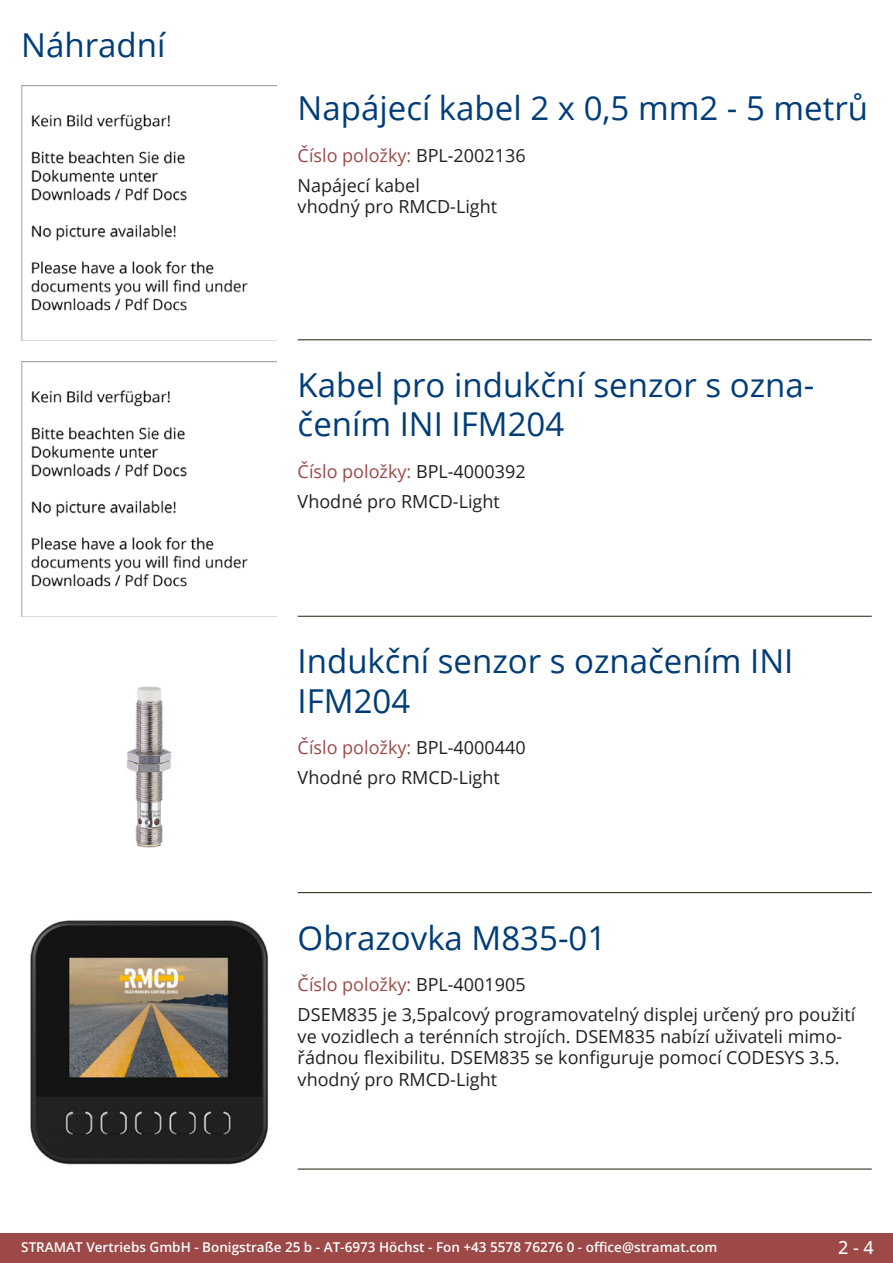
<style>
.page{position:relative;width:893px;height:1263px;background:#fff}
.page>*{position:absolute;margin:0;border:0;box-sizing:border-box;transform-origin:0 0}
.Produkttitel{font:33px/39.6px "Open Sans";color:#003d78}
.RastTitel{font:33px "Open Sans";color:#003d78}
.Beschreibung_Text{font:18px/21.6px "Open Sans";color:#231f20}
.TechDaten_Überschrif{font:18px "Open Sans";color:#9c4948}
.t1{font:500 18px "Open Sans";color:#fff}
.t2{font:600 13.5px "Open Sans";color:#fff}
.s1{color:#231f20}
</style>
<div class="page">
<div style="left:0;top:1233px;width:893px;height:30px;background:#9c4948"></div>
<hr style="left:298px;top:340px;width:574px;height:1px;background:#201d08">
<hr style="left:298px;top:616px;width:574px;height:1px;background:#201d08">
<hr style="left:298px;top:892px;width:574px;height:1px;background:#201d08">
<hr style="left:298px;top:1169px;width:574px;height:1px;background:#201d08">
<img style="left:21px;top:85px;width:255px;height:255px">
<img style="left:21px;top:361px;width:255px;height:256px">
<img style="left:127px;top:686px;width:45px;height:162px">
<img style="left:30px;top:920px;width:239px;height:245px">
<p class="RastTitel" style="left:21px;top:22px;width:146px">Náhradní</p>
<p class="Produkttitel" style="left:298px;top:88px;width:572px">Napájecí kabel 2 x 0,5 mm2 - 5 metrů</p>
<p class="TechDaten_Überschrif" style="left:298px;top:143px;width:230px">Číslo položky: <span class="s1">BPL-2002136</span></p>
<p class="Beschreibung_Text" style="left:298px;top:174px;width:201px">Napájecí kabel<br>vhodný pro RMCD-Light</p>
<p class="Produkttitel" style="left:298px;top:364px;width:515px">Kabel pro indukční senzor s ozna&shy;čením INI IFM204</p>
<p class="TechDaten_Überschrif" style="left:298px;top:459px;width:230px">Číslo položky: <span class="s1">BPL-4000392</span></p>
<p class="Beschreibung_Text" style="left:298px;top:490px;width:204px">Vhodné pro RMCD-Light</p>
<p class="Produkttitel" style="left:298px;top:640px;width:497px">Indukční senzor s označením INI<br>IFM204</p>
<p class="TechDaten_Überschrif" style="left:298px;top:735px;width:230px">Číslo položky: <span class="s1">BPL-4000440</span></p>
<p class="Beschreibung_Text" style="left:298px;top:766px;width:204px">Vhodné pro RMCD-Light</p>
<p class="Produkttitel" style="left:298px;top:917px;width:310px">Obrazovka M835-01</p>
<p class="TechDaten_Überschrif" style="left:298px;top:972px;width:230px">Číslo položky: <span class="s1">BPL-4001905</span></p>
<p class="Beschreibung_Text" style="left:298px;top:1003px;width:559px">DSEM835 je 3,5palcový programovatelný displej určený pro použití ve vozidlech a terénních strojích. DSEM835 nabízí uživateli mimo&shy;řádnou flexibilitu. DSEM835 se konfiguruje pomocí CODESYS 3.5. vhodný pro RMCD-Light</p>
<p class="t2" style="left:21px;top:1238px;width:698px">STRAMAT Vertriebs GmbH - Bonigstraße 25 b - AT-6973 Höchst - Fon +43 5578 76276 0 - office@stramat.com</p>
<p class="t1" style="left:838px;top:1234px;width:37px">2 - 4</p>
</div>
